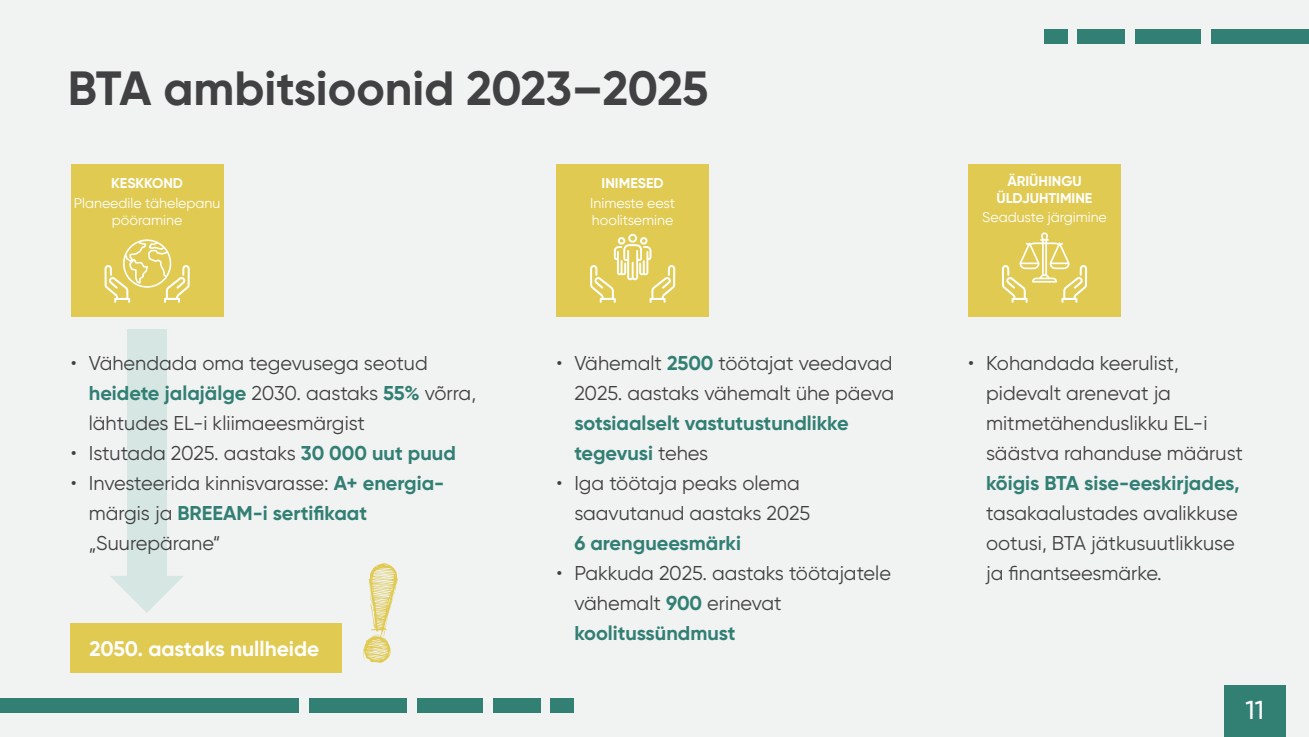
<style>
.page{position:relative;width:1309px;height:737px;background:#f1f2f2}
.page>*{position:absolute;margin:0;border:0;box-sizing:border-box;transform-origin:0 0}
.t1{font:700 48px "Gilroy";letter-spacing:-.005em;color:#414042}
.t2{font:500 26px "Gilroy";color:#fff}
.t3{font:700 21px "Gilroy";color:#fff}
.t4{font:20px/30px "Gilroy";color:#414042}
.t5{font:700 20px/30px "Gilroy";color:#327f74}
.t6{font:14.2px/17px "Gilroy";color:#fff}
.t7{font:700 14.2px/17px "Gilroy";color:#fff;text-align:center}
.s1{font-weight:700;color:#327f74}
.s2{font-weight:400;color:#414042}
</style>
<div class="page">
<div style="left:71px;top:624px;width:271px;height:49px;background:#e0ca52"></div>
<div style="left:1224px;top:686px;width:61px;height:51px;background:#327f74"></div>
<div style="left:0;top:698px;width:299px;height:15px;background:#327f74"></div>
<div style="left:309px;top:698px;width:98px;height:15px;background:#327f74"></div>
<div style="left:417px;top:698px;width:66px;height:15px;background:#327f74"></div>
<div style="left:493px;top:698px;width:47px;height:15px;background:#327f74"></div>
<div style="left:551px;top:698px;width:23px;height:15px;background:#327f74"></div>
<div style="left:1211px;top:29px;width:98px;height:15px;background:#327f74"></div>
<div style="left:1135px;top:29px;width:66px;height:15px;background:#327f74"></div>
<div style="left:1078px;top:29px;width:47px;height:15px;background:#327f74"></div>
<div style="left:1044px;top:29px;width:23px;height:15px;background:#327f74"></div>
<div style="left:127px;top:329px;width:40px;height:247px;background:#d6e6e3"></div>
<svg style="left:110px;top:576px;width:73px;height:37px"></svg>
<div style="left:968px;top:164px;width:153px;height:153px;background:#e0ca52"></div>
<svg style="left:1002px;top:232px;width:85px;height:71px"></svg>
<div style="left:556px;top:164px;width:153px;height:153px;background:#e0ca52"></div>
<svg style="left:590px;top:234px;width:85px;height:69px"></svg>
<div style="left:71px;top:164px;width:152px;height:153px;background:#e0ca52"></div>
<svg style="left:105px;top:239px;width:85px;height:64px"></svg>
<h1 class="t1" style="left:68px;top:58px;width:642px">BTA ambitsioonid 2023–2025</h1>
<p class="t7" style="left:111px;top:174px;width:73px">KESKKOND</p>
<p class="t7" style="left:602px;top:174px;width:64px">INIMESED</p>
<p class="t6" style="left:74px;top:195px;width:148px;text-align:center">Planeedile tähelepanu pööramine</p>
<p class="t6" style="left:590px;top:195px;width:86px">Inimeste eest hoolitsemine</p>
<p class="t4" style="left:89px;top:348px;width:389px;text-indent:-18px">• Vähendada oma tegevusega seotud <span class="s1">heidete jalajälge</span> 2030. aastaks <span class="s1">55%</span> võrra, lähtudes EL-i kliimaeesmärgist</p>
<p class="t4" style="left:71px;top:438px;width:387px">• Istutada 2025. aastaks <span class="s1">30 000 uut puud</span></p>
<p class="t4" style="left:89px;top:468px;width:357px;text-indent:-18px">• Investeerida kinnisvarasse: <span class="s1">A+ energia&shy;</span>märgis ja <span class="s1">BREEAM-i sertifikaat </span>„Suurepärane“</p>
<p class="t3" style="left:90px;top:635px;width:231px">2050. aastaks nullheide</p>
<p class="t4" style="left:556px;top:348px;width:339px;text-align:right">• Vähemalt <span class="s1">2500</span> töötajat veedavad<br>2025. aastaks vähemalt ühe päeva</p>
<p class="t5" style="left:574px;top:408px;width:276px">sotsiaalselt vastutustundlikke tegevusi <span class="s2">tehes</span></p>
<p class="t4" style="left:574px;top:468px;width:238px;text-indent:-18px">• Iga töötaja peaks olema saavutanud aastaks 2025</p>
<p class="t5" style="left:574px;top:528px;width:168px">6 arengueesmärki</p>
<p class="t4" style="left:574px;top:558px;width:318px;text-indent:-18px">• Pakkuda 2025. aastaks töötajatele vähemalt <span class="s1">900</span> erinevat <span class="s1">koolitussündmust</span></p>
<p class="t7" style="left:997px;top:172px;width:97px">ÄRIÜHINGU<br>ÜLDJUHTIMINE</p>
<p class="t6" style="left:982px;top:209px;width:126px">Seaduste järgimine</p>
<p class="t4" style="left:986px;top:348px;width:258px;text-indent:-18px">• Kohandada keerulist, pidevalt arenevat ja mitmetähenduslikku EL-i säästva rahanduse määrust</p>
<p class="t5" style="left:986px;top:468px;width:255px">kõigis BTA sise-eeskirjades,</p>
<p class="t4" style="left:986px;top:498px;width:253px">tasakaalustades avalikkuse ootusi, BTA jätkusuutlikkuse ja finantseesmärke.</p>
<h2 class="t2" style="left:1246px;top:694px;width:20px">11</h2>
</div>
